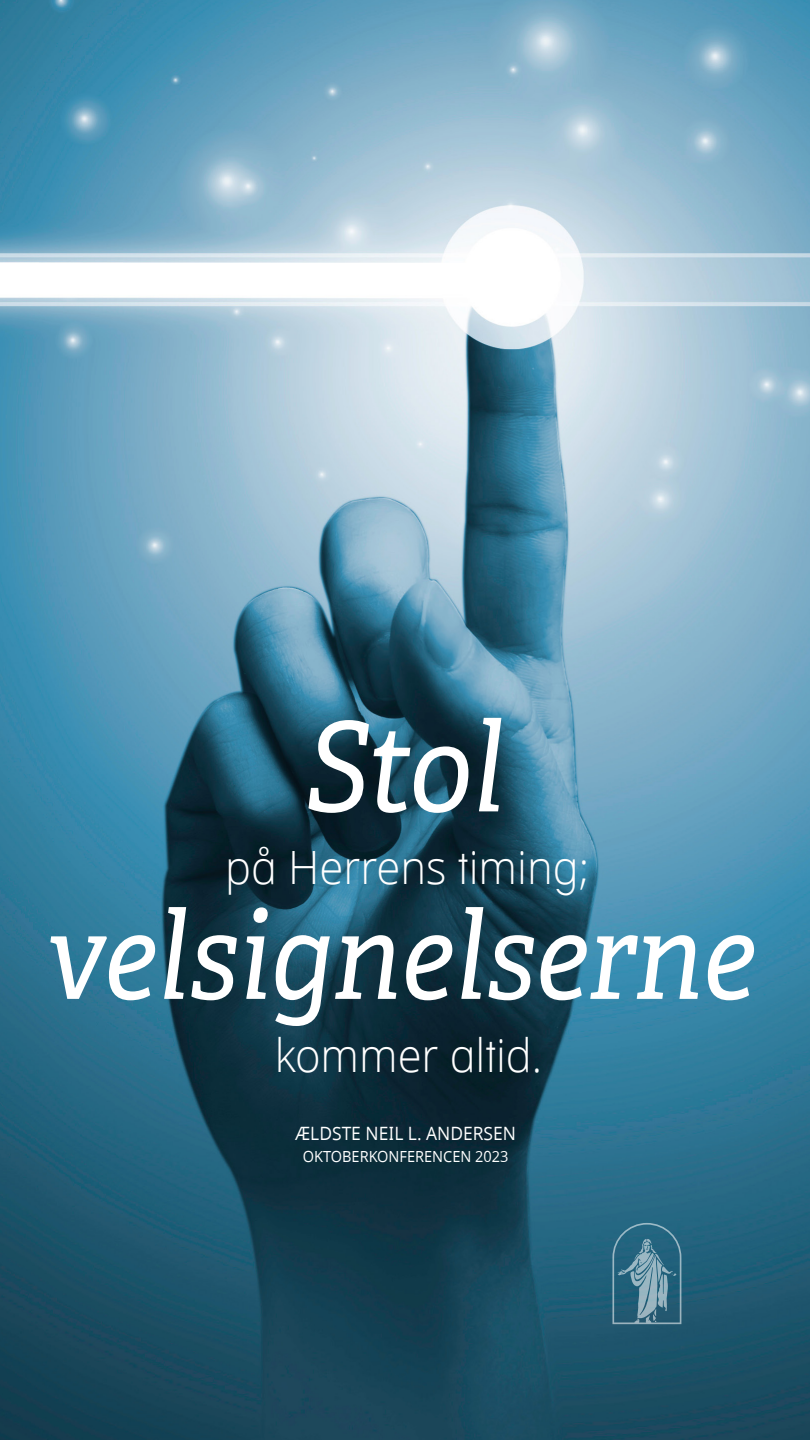
<style>
.page{position:relative;width:810px;height:1440px;background:#fff}
.page>*{position:absolute;margin:0;border:0;box-sizing:border-box;transform-origin:0 0}
.artcl7_p1_figure_image_aside_quote_first{font:italic 123.9px "Helam Slablds Lat";color:#fff;scale:.9 1}
.artcl7_p1_figure_image_aside_quote_first-2{font:italic 121.65px "Helam Slablds Lat";color:#fff;scale:.9 1}
.artcl7_p1_figure_image_aside_quote_first-3{font:300 45.9px "Dots Solidlds Lat";color:#fff;scale:.95 1}
.artcl7_p1_figure_image_aside_quote_citat{font:18.38px "Dots Solidlds Lat";color:#fff;scale:.95 1}
.artcl7_p1_figure_image_aside_quote_citat-2{font:15.3px "Dots Solidlds Lat";color:#fff;scale:.95 1}
</style>
<div class="page">
<img style="left:0;top:0;width:810px;height:1440px">
<svg style="left:612px;top:1223px;width:69px;height:101px"></svg>
<p class="artcl7_p1_figure_image_aside_quote_first" style="left:305px;top:670px;width:223px">Stol</p>
<p class="artcl7_p1_figure_image_aside_quote_first-3" style="left:225px;top:834px;width:384px">på Herrens timing;</p>
<p class="artcl7_p1_figure_image_aside_quote_first-2" style="left:46px;top:860px;width:790px">velsignelserne</p>
<p class="artcl7_p1_figure_image_aside_quote_first-3" style="left:275px;top:1022px;width:283px">kommer altid.</p>
<p class="artcl7_p1_figure_image_aside_quote_citat" style="left:295px;top:1120px;width:234px">ÆLDSTE NEIL L. ANDERSEN</p>
<p class="artcl7_p1_figure_image_aside_quote_citat-2" style="left:303px;top:1145px;width:218px">OKTOBERKONFERENCEN 2023</p>
</div>
